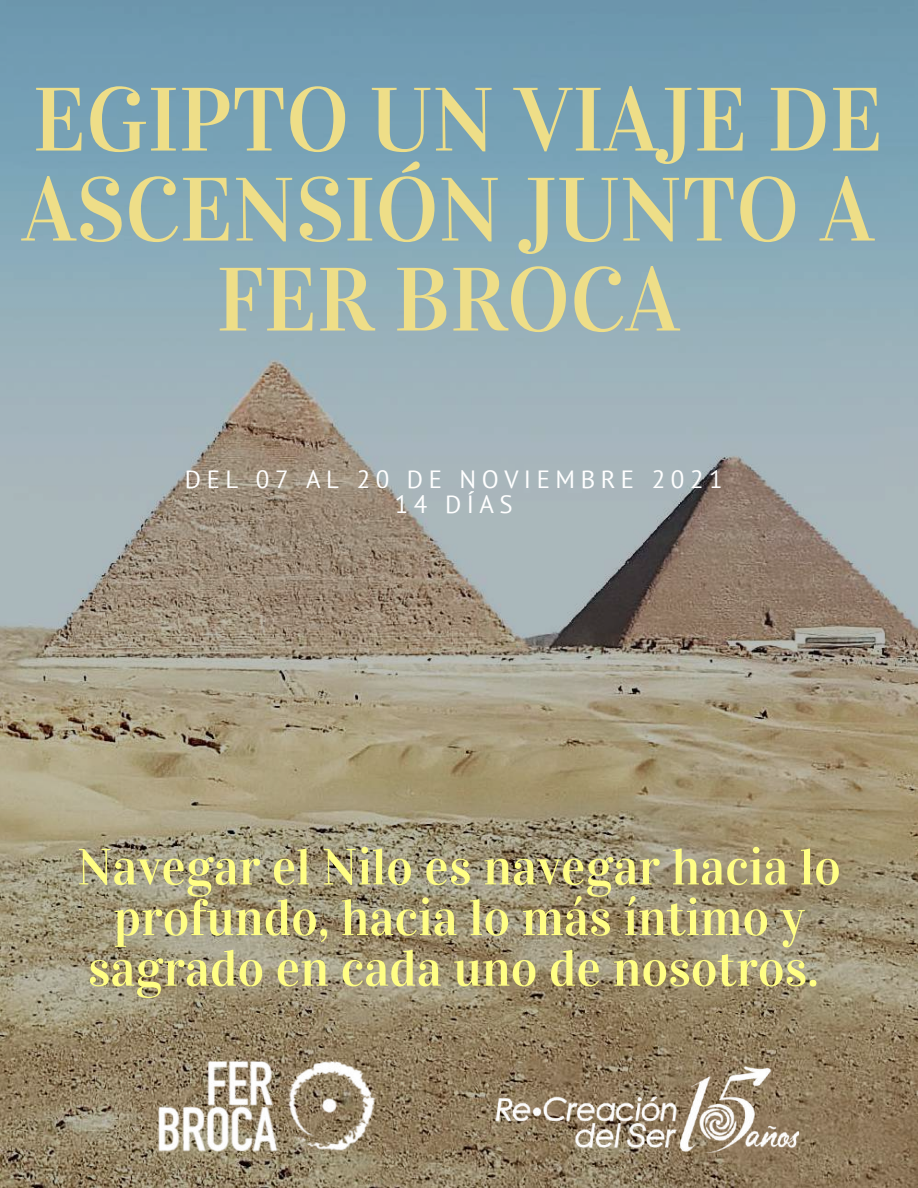
<style>
.page{position:relative;width:918px;height:1188px;background:#fff}
.page>*{position:absolute;margin:0;border:0;box-sizing:border-box;transform-origin:0 0}
.t1{font:90px/90px "Vidaloka";color:#eede88;text-align:center}
.t2{font:51px/50.7px "Vidaloka";color:#fffe84;text-align:center}
.t3{font:24.9px/24.8px "PT Sans";letter-spacing:.22em;color:#fff;text-align:center}
</style>
<div class="page">
<img style="left:0;top:0;width:918px;height:1188px">
<img style="left:119px;top:1048px;width:277px;height:123px">
<img style="left:495px;top:1067px;width:304px;height:85px">
<h1 class="t1" style="left:21px;top:76px;width:863px">EGIPTO UN VIAJE DE<br>ASCENSIÓN JUNTO A<br>FER BROCA</h1>
<p class="t3" style="left:185px;top:466px;width:539px">DEL 07 AL 20 DE NOVIEMBRE 2021<br>14 DÍAS</p>
<p class="t2" style="left:77px;top:842px;width:765px">Navegar el Nilo es navegar hacia lo profundo, hacia lo más íntimo y sagrado en cada uno de nosotros.</p>
</div>
